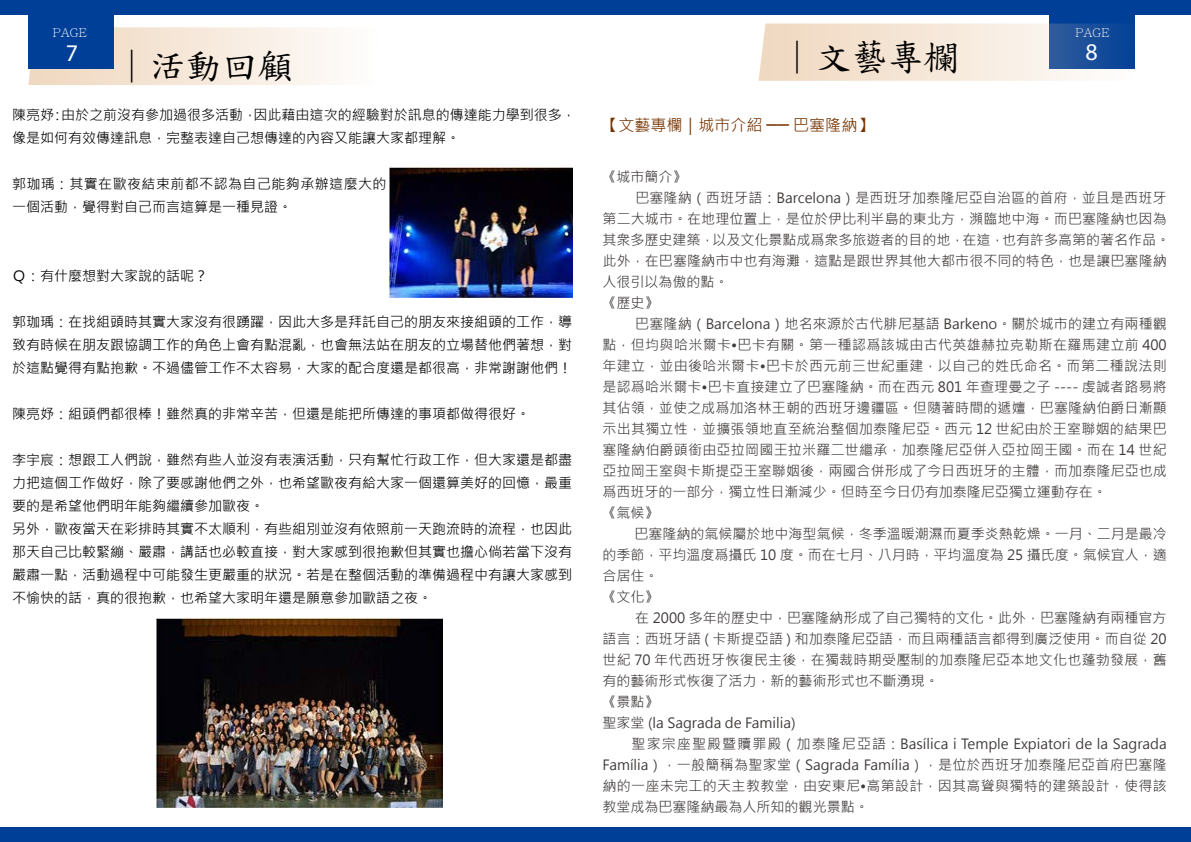
<style>
.page{position:relative;width:1191px;height:842px;background:#fff}
.page>*{position:absolute;margin:0;border:0;box-sizing:border-box;transform-origin:0 0}
.t1{font:36px "DF Kai Shu SB Estd BF";color:#000}
.t2{font:24px "Myriad Pro";color:#fff}
.t3{font:16px "Microsoft Jheng Hei";color:#763300}
.t4{font:14px "Microsoft Jheng Hei";letter-spacing:.01em;color:#3e3a39}
.t5{font:14px/23px "Microsoft Jheng Hei";color:#000}
.t6{font:14px/23px "Microsoft Jheng Hei";letter-spacing:.03em;color:#000}
.t7{font:300 12px "Adobe Ming Std";color:#fff}
</style>
<div class="page">
<div style="left:1049px;top:12px;width:85px;height:57px;background:#003f98"></div>
<svg style="left:758px;top:24px;width:377px;height:57px;background:#cdcbcd"></svg>
<div style="left:0;top:0;width:624px;height:14px;background:#003f98"></div>
<svg style="left:28px;top:27px;width:304px;height:58px;background:#f4e8dc"></svg>
<div style="left:28px;top:12px;width:85px;height:57px;background:#003f98"></div>
<div style="left:0;top:828px;width:624px;height:14px;background:#003f98"></div>
<div style="left:587px;top:0;width:604px;height:14px;background:#003f98"></div>
<div style="left:587px;top:828px;width:604px;height:14px;background:#003f98"></div>
<img style="left:390px;top:167px;width:182px;height:131px">
<img style="left:157px;top:618px;width:286px;height:190px">
<p class="t7" style="left:53px;top:26px;width:36px">PAGE</p>
<p class="t7" style="left:56px;top:26px;width:36px">PAGE</p>
<p class="t7" style="left:1075px;top:26px;width:36px">PAGE</p>
<h2 class="t2" style="left:66px;top:38px;width:14px">7</h2>
<h1 class="t1" style="left:123px;top:48px;width:190px">| 活動回顧</h1>
<h1 class="t1" style="left:788px;top:40px;width:172px">| 文藝專欄</h1>
<h2 class="t2" style="left:1085px;top:37px;width:14px">8</h2>
<p class="t5" style="left:12px;top:104px;width:565px">陳亮妤：由於之前沒有參加過很多活動，因此藉由這次的經驗對於訊息的傳達能力學到很多，像是如何有效傳達訊息，完整表達自己想傳達的內容又能讓大家都理解。</p>
<p class="t6" style="left:12px;top:173px;width:376px">郭珈瑀：其實在歐夜結束前都不認為自己能夠承辦這麼大的一個活動，覺得對自己而言這算是一種見證。</p>
<p class="t5" style="left:12px;top:265px;width:197px">Ｑ：有什麼想對大家說的話呢？</p>
<p class="t5" style="left:12px;top:311px;width:561px;text-align:justify">郭珈瑀：在找組頭時其實大家沒有很踴躍，因此大多是拜託自己的朋友來接組頭的工作，導致有時候在朋友跟協調工作的角色上會有點混亂，也會無法站在朋友的立場替他們著想，對於這點覺得有點抱歉。不過儘管工作不太容易，大家的配合度還是都很高，非常謝謝他們！</p>
<p class="t5" style="left:12px;top:403px;width:519px">陳亮妤：組頭們都很棒！雖然真的非常辛苦，但還是能把所傳達的事項都做得很好。</p>
<p class="t5" style="left:12px;top:449px;width:561px">李宇宸：想跟工人們說，雖然有些人並沒有表演活動，只有幫忙行政工作，但大家還是都盡力把這個工作做好，除了要感謝他們之外，也希望歐夜有給大家一個還算美好的回憶，最重要的是希望他們明年能夠繼續參加歐夜。<br>另外，歐夜當天在彩排時其實不太順利，有些組別並沒有依照前一天跑流時的流程，也因此那天自己比較緊繃、嚴肅，講話也必較直接，對大家感到很抱歉但其實也擔心倘若當下沒有嚴肅一點，活動過程中可能發生更嚴重的狀況。若是在整個活動的準備過程中有讓大家感到不愉快的話，真的很抱歉，也希望大家明年還是願意參加歐語之夜。</p>
<p class="t3" style="left:602px;top:115px;width:272px">【文藝專欄｜城市介紹 ── 巴塞隆納】</p>
<p class="t4" style="left:602px;top:168px;width:85px">《城市簡介》</p>
<p class="t4" style="left:635px;top:189px;width:533px">巴塞隆納（西班牙語：Barcelona）是西班牙加泰隆尼亞自治區的首府，並且是西班牙</p>
<p class="t4" style="left:602px;top:210px;width:565px">第二大城市。在地理位置上，是位於伊比利半島的東北方，瀕臨地中海。而巴塞隆納也因為</p>
<p class="t4" style="left:602px;top:231px;width:569px">其衆多歷史建築，以及文化景點成爲衆多旅遊者的目的地，在這，也有許多高第的著名作品。</p>
<p class="t4" style="left:602px;top:252px;width:566px">此外，在巴塞隆納市中也有海灘，這點是跟世界其他大都市很不同的特色，也是讓巴塞隆納</p>
<p class="t4" style="left:602px;top:273px;width:127px">人很引以為傲的點。</p>
<p class="t4" style="left:602px;top:294px;width:57px">《歷史》</p>
<p class="t4" style="left:635px;top:315px;width:533px">巴塞隆納（Barcelona）地名來源於古代腓尼基語 Barkeno。關於城市的建立有兩種觀</p>
<p class="t4" style="left:602px;top:336px;width:565px">點，但均與哈米爾卡•巴卡有關。第一種認爲該城由古代英雄赫拉克勒斯在羅馬建立前 400</p>
<p class="t4" style="left:602px;top:357px;width:565px">年建立，並由後哈米爾卡•巴卡於西元前三世紀重建，以自己的姓氏命名。而第二種說法則</p>
<p class="t4" style="left:602px;top:378px;width:566px">是認爲哈米爾卡•巴卡直接建立了巴塞隆納。而在西元 801 年查理曼之子 ---- 虔誠者路易將</p>
<p class="t4" style="left:602px;top:399px;width:566px">其佔領，並使之成爲加洛林王朝的西班牙邊疆區。但隨著時間的遞嬗，巴塞隆納伯爵日漸顯</p>
<p class="t4" style="left:602px;top:420px;width:565px">示出其獨立性，並擴張領地直至統治整個加泰隆尼亞。西元 12 世紀由於王室聯姻的結果巴</p>
<p class="t4" style="left:602px;top:441px;width:565px">塞隆納伯爵頭銜由亞拉岡國王拉米羅二世繼承，加泰隆尼亞併入亞拉岡王國。而在 14 世紀</p>
<p class="t4" style="left:602px;top:462px;width:566px">亞拉岡王室與卡斯提亞王室聯姻後，兩國合併形成了今日西班牙的主體，而加泰隆尼亞也成</p>
<p class="t4" style="left:602px;top:483px;width:505px">爲西班牙的一部分，獨立性日漸減少。但時至今日仍有加泰隆尼亞獨立運動存在。</p>
<p class="t4" style="left:602px;top:504px;width:57px">《氣候》</p>
<p class="t4" style="left:634px;top:525px;width:533px">巴塞隆納的氣候屬於地中海型氣候，冬季溫暖潮濕而夏季炎熱乾燥。一月、二月是最冷</p>
<p class="t4" style="left:602px;top:546px;width:565px">的季節，平均溫度爲攝氏 10 度。而在七月、八月時，平均溫度為 25 攝氏度。氣候宜人，適</p>
<p class="t4" style="left:602px;top:567px;width:57px">合居住。</p>
<p class="t4" style="left:602px;top:588px;width:57px">《文化》</p>
<p class="t4" style="left:635px;top:609px;width:533px">在 2000 多年的歷史中，巴塞隆納形成了自己獨特的文化。此外，巴塞隆納有兩種官方</p>
<p class="t4" style="left:602px;top:630px;width:565px">語言：西班牙語 ( 卡斯提亞語 ) 和加泰隆尼亞語，而且兩種語言都得到廣泛使用。而自從 20</p>
<p class="t4" style="left:602px;top:651px;width:565px">世紀 70 年代西班牙恢復民主後，在獨裁時期受壓制的加泰隆尼亞本地文化也蓬勃發展，舊</p>
<p class="t4" style="left:602px;top:672px;width:337px">有的藝術形式恢復了活力，新的藝術形式也不斷湧現。</p>
<p class="t4" style="left:602px;top:693px;width:57px">《景點》</p>
<p class="t4" style="left:602px;top:714px;width:194px">聖家堂 (la Sagrada de Familia)</p>
<p class="t4" style="left:631px;top:735px;width:536px">聖家宗座聖殿暨贖罪殿（加泰隆尼亞語：Basílica i Temple Expiatori de la Sagrada</p>
<p class="t4" style="left:602px;top:756px;width:565px">Família），一般簡稱為聖家堂（Sagrada Família），是位於西班牙加泰隆尼亞首府巴塞隆</p>
<p class="t4" style="left:602px;top:777px;width:565px">納的一座未完工的天主教教堂，由安東尼•高第設計，因其高聳與獨特的建築設計，使得該</p>
<p class="t4" style="left:602px;top:798px;width:267px">教堂成為巴塞隆納最為人所知的觀光景點。</p>
</div>
